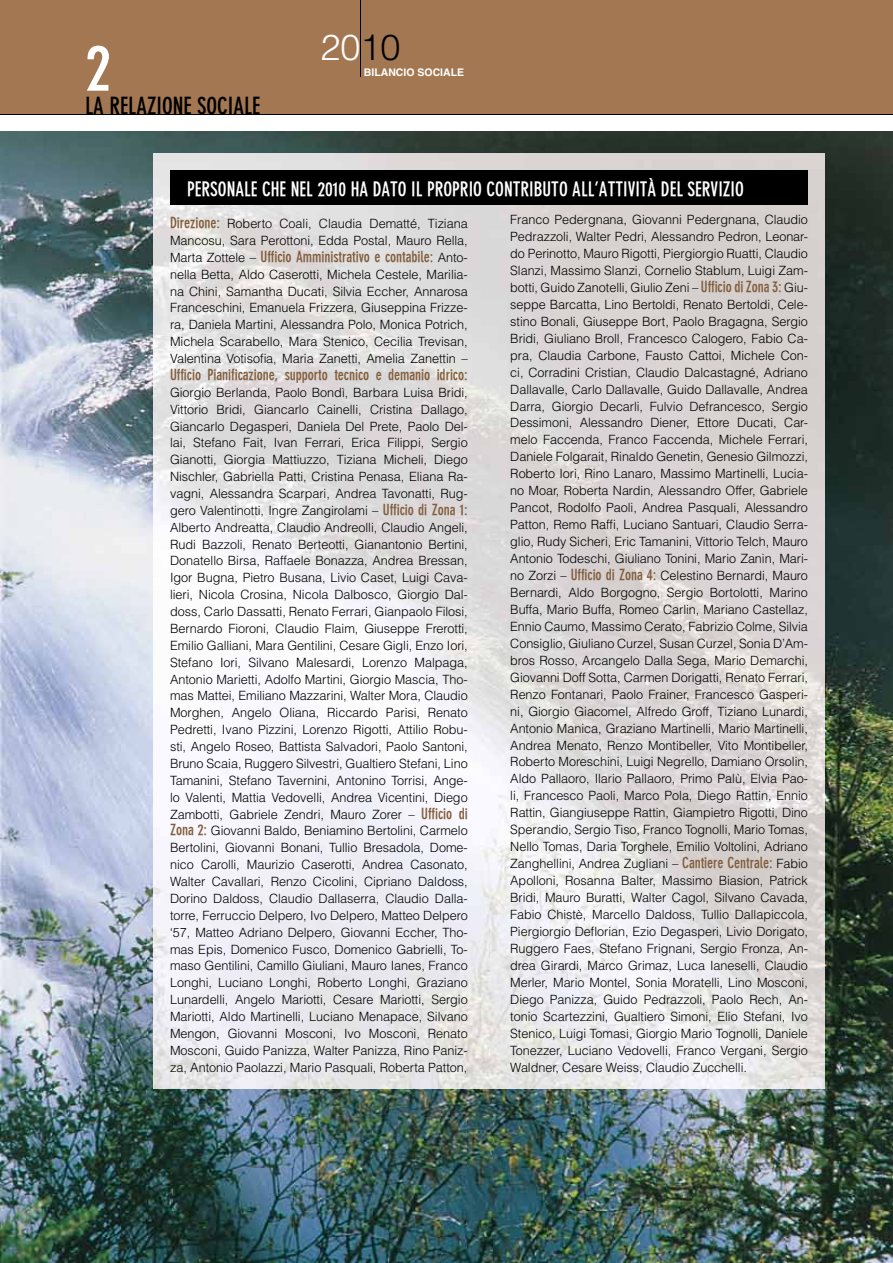
<style>
.page{position:relative;width:893px;height:1263px;background:#fff}
.page>*{position:absolute;margin:0;border:0;box-sizing:border-box;transform-origin:0 0}
.t1{font:63px "DIN Neuzeit Grotesk Bold Cond";color:#fff}
.t2{font:300 36px "Helvetica";color:#fff}
.t3{font:23.1px "DIN Neuzeit Grotesk Bold Cond";color:#000}
.t4{font:19.5px "DIN Neuzeit Grotesk Bold Cond";color:#fff}
.t5{font:15px "DIN Neuzeit Grotesk Bold Cond";letter-spacing:-.005em;color:#825d3c}
.t6{font:300 12.75px/17px "Helvetica";letter-spacing:-.005em;color:#000;text-align:justify}
.t7{font:700 10.5px "Helvetica";color:#fff}
.s1{color:#000}
.s2{font-family:"DIN Neuzeit Grotesk Bold Cond";font-weight:400;font-size:15px;color:#825d3c}
.s3{font-family:"Helvetica";font-weight:300;font-size:12.75px;color:#000}
</style>
<div class="page">
<div style="left:0;top:0;width:893px;height:115px;background:#a37751"></div>
<hr style="left:360px;top:0;width:1px;height:76px;background:#000">
<hr style="left:0;top:114px;width:893px;height:1px;background:#000">
<img style="left:0;top:131px;width:893px;height:1132px">
<img style="left:153px;top:153px;width:672px;height:936px">
<div style="left:170px;top:170px;width:638px;height:34px;background:#000"></div>
<h1 class="t1" style="left:85px;top:32px;width:27px">2</h1>
<h3 class="t3" style="left:85px;top:92px;width:177px">LA RELAZIONE SOCIALE</h3>
<h2 class="t2" style="left:320px;top:24px;width:82px">20<span class="s1">10</span></h2>
<p class="t7" style="left:364px;top:66px;width:102px">BILANCIO SOCIALE</p>
<h3 class="t4" style="left:187px;top:178px;width:558px">PERSONALE CHE NEL 2010 HA DATO IL PROPRIO CONTRIBUTO ALL’ATTIVITÀ DEL SERVIZIO</h3>
<p class="t6" style="left:170px;top:215px;width:299px"><span class="s2">Direzione:</span> Roberto Coali, Claudia Dematté, Tiziana<br>Mancosu, Sara Perottoni, Edda Postal, Mauro Rella,</p>
<p class="t5" style="left:170px;top:248px;width:299px"><span class="s3">Marta Zottele –</span> Ufficio Amministrativo e contabile: <span class="s3">Anto-</span></p>
<p class="t6" style="left:170px;top:265px;width:299px">nella Betta, Aldo Caserotti, Michela Cestele, Marilia&shy;na Chini, Samantha Ducati, Silvia Eccher, Annarosa Franceschini, Emanuela Frizzera, Giuseppina Frizze&shy;ra, Daniela Martini, Alessandra Polo, Monica Potrich, Michela Scarabello, Mara Stenico, Cecilia Trevisan, Valentina Votisofia, Maria Zanetti, Amelia Zanettin –</p>
<p class="t5" style="left:170px;top:366px;width:299px">Ufficio Pianificazione, supporto tecnico e demanio idrico:</p>
<p class="t6" style="left:170px;top:383px;width:299px">Giorgio Berlanda, Paolo Bondì, Barbara Luisa Bridi, Vittorio Bridi, Giancarlo Cainelli, Cristina Dallago, Giancarlo Degasperi, Daniela Del Prete, Paolo Del&shy;lai, Stefano Fait, Ivan Ferrari, Erica Filippi, Sergio Gianotti, Giorgia Mattiuzzo, Tiziana Micheli, Diego Nischler, Gabriella Patti, Cristina Penasa, Eliana Ra&shy;vagni, Alessandra Scarpari, Andrea Tavonatti, Rug&shy;gero Valentinotti, Ingre Zangirolami – <span class="s2">Ufficio di Zona 1:<br></span>Alberto Andreatta, Claudio Andreolli, Claudio Angeli, Rudi Bazzoli, Renato Berteotti, Gianantonio Bertini, Donatello Birsa, Raffaele Bonazza, Andrea Bressan, Igor Bugna, Pietro Busana, Livio Caset, Luigi Cava&shy;lieri, Nicola Crosina, Nicola Dalbosco, Giorgio Dal&shy;doss, Carlo Dassatti, Renato Ferrari, Gianpaolo Filosi, Bernardo Fioroni, Claudio Flaim, Giuseppe Frerotti, Emilio Galliani, Mara Gentilini, Cesare Gigli, Enzo Iori, Stefano Iori, Silvano Malesardi, Lorenzo Malpaga, Antonio Marietti, Adolfo Martini, Giorgio Mascia, Tho&shy;mas Mattei, Emiliano Mazzarini, Walter Mora, Claudio Morghen, Angelo Oliana, Riccardo Parisi, Renato Pedretti, Ivano Pizzini, Lorenzo Rigotti, Attilio Robu&shy;sti, Angelo Roseo, Battista Salvadori, Paolo Santoni, Bruno Scaia, Ruggero Silvestri, Gualtiero Stefani, Lino Tamanini, Stefano Tavernini, Antonino Torrisi, Ange&shy;lo Valenti, Mattia Vedovelli, Andrea Vicentini, Diego Zambotti, Gabriele Zendri, Mauro Zorer – <span class="s2">Ufficio di Zona 2:</span> Giovanni Baldo, Beniamino Bertolini, Carmelo Bertolini, Giovanni Bonani, Tullio Bresadola, Dome&shy;nico Carolli, Maurizio Caserotti, Andrea Casonato, Walter Cavallari, Renzo Cicolini, Cipriano Daldoss, Dorino Daldoss, Claudio Dallaserra, Claudio Dalla&shy;torre, Ferruccio Delpero, Ivo Delpero, Matteo Delpero ‘57, Matteo Adriano Delpero, Giovanni Eccher, Tho&shy;mas Epis, Domenico Fusco, Domenico Gabrielli, To&shy;maso Gentilini, Camillo Giuliani, Mauro Ianes, Franco Longhi, Luciano Longhi, Roberto Longhi, Graziano Lunardelli, Angelo Mariotti, Cesare Mariotti, Sergio Mariotti, Aldo Martinelli, Luciano Menapace, Silvano Mengon, Giovanni Mosconi, Ivo Mosconi, Renato Mosconi, Guido Panizza, Walter Panizza, Rino Paniz&shy;za, Antonio Paolazzi, Mario Pasquali, Roberta Patton,</p>
<p class="t6" style="left:510px;top:211px;width:299px">Franco Pedergnana, Giovanni Pedergnana, Claudio Pedrazzoli, Walter Pedri, Alessandro Pedron, Leonar&shy;do Perinotto, Mauro Rigotti, Piergiorgio Ruatti, Claudio Slanzi, Massimo Slanzi, Cornelio Stablum, Luigi Zam&shy;botti, Guido Zanotelli, Giulio Zeni – <span class="s2">Ufficio di Zona 3:</span> Giu&shy;seppe Barcatta, Lino Bertoldi, Renato Bertoldi, Cele&shy;stino Bonali, Giuseppe Bort, Paolo Bragagna, Sergio Bridi, Giuliano Broll, Francesco Calogero, Fabio Ca&shy;pra, Claudia Carbone, Fausto Cattoi, Michele Con&shy;ci, Corradini Cristian, Claudio Dalcastagné, Adriano Dallavalle, Carlo Dallavalle, Guido Dallavalle, Andrea Darra, Giorgio Decarli, Fulvio Defrancesco, Sergio Dessimoni, Alessandro Diener, Ettore Ducati, Car&shy;melo Faccenda, Franco Faccenda, Michele Ferrari, Daniele Folgarait, Rinaldo Genetin, Genesio Gilmozzi, Roberto Iori, Rino Lanaro, Massimo Martinelli, Lucia&shy;no Moar, Roberta Nardin, Alessandro Offer, Gabriele Pancot, Rodolfo Paoli, Andrea Pasquali, Alessandro Patton, Remo Raffi, Luciano Santuari, Claudio Serra&shy;glio, Rudy Sicheri, Eric Tamanini, Vittorio Telch, Mauro Antonio Todeschi, Giuliano Tonini, Mario Zanin, Mari&shy;no Zorzi – <span class="s2">Ufficio di Zona 4:</span> Celestino Bernardi, Mauro Bernardi, Aldo Borgogno, Sergio Bortolotti, Marino Buffa, Mario Buffa, Romeo Carlin, Mariano Castellaz, Ennio Caumo, Massimo Cerato, Fabrizio Colme, Silvia Consiglio, Giuliano Curzel, Susan Curzel, Sonia D’Am&shy;bros Rosso, Arcangelo Dalla Sega, Mario Demarchi, Giovanni Doff Sotta, Carmen Dorigatti, Renato Ferrari, Renzo Fontanari, Paolo Frainer, Francesco Gasperi&shy;ni, Giorgio Giacomel, Alfredo Groff, Tiziano Lunardi, Antonio Manica, Graziano Martinelli, Mario Martinelli, Andrea Menato, Renzo Montibeller, Vito Montibeller, Roberto Moreschini, Luigi Negrello, Damiano Orsolin, Aldo Pallaoro, Ilario Pallaoro, Primo Palù, Elvia Pao&shy;li, Francesco Paoli, Marco Pola, Diego Rattin, Ennio Rattin, Giangiuseppe Rattin, Giampietro Rigotti, Dino Sperandio, Sergio Tiso, Franco Tognolli, Mario Tomas, Nello Tomas, Daria Torghele, Emilio Voltolini, Adriano Zanghellini, Andrea Zugliani – <span class="s2">Cantiere Centrale:</span> Fabio Apolloni, Rosanna Balter, Massimo Biasion, Patrick Bridi, Mauro Buratti, Walter Cagol, Silvano Cavada, Fabio Chistè, Marcello Daldoss, Tullio Dallapiccola, Piergiorgio Deflorian, Ezio Degasperi, Livio Dorigato, Ruggero Faes, Stefano Frignani, Sergio Fronza, An&shy;drea Girardi, Marco Grimaz, Luca Ianeselli, Claudio Merler, Mario Montel, Sonia Moratelli, Lino Mosconi, Diego Panizza, Guido Pedrazzoli, Paolo Rech, An&shy;tonio Scartezzini, Gualtiero Simoni, Elio Stefani, Ivo Stenico, Luigi Tomasi, Giorgio Mario Tognolli, Daniele Tonezzer, Luciano Vedovelli, Franco Vergani, Sergio Waldner, Cesare Weiss, Claudio Zucchelli.</p>
</div>
